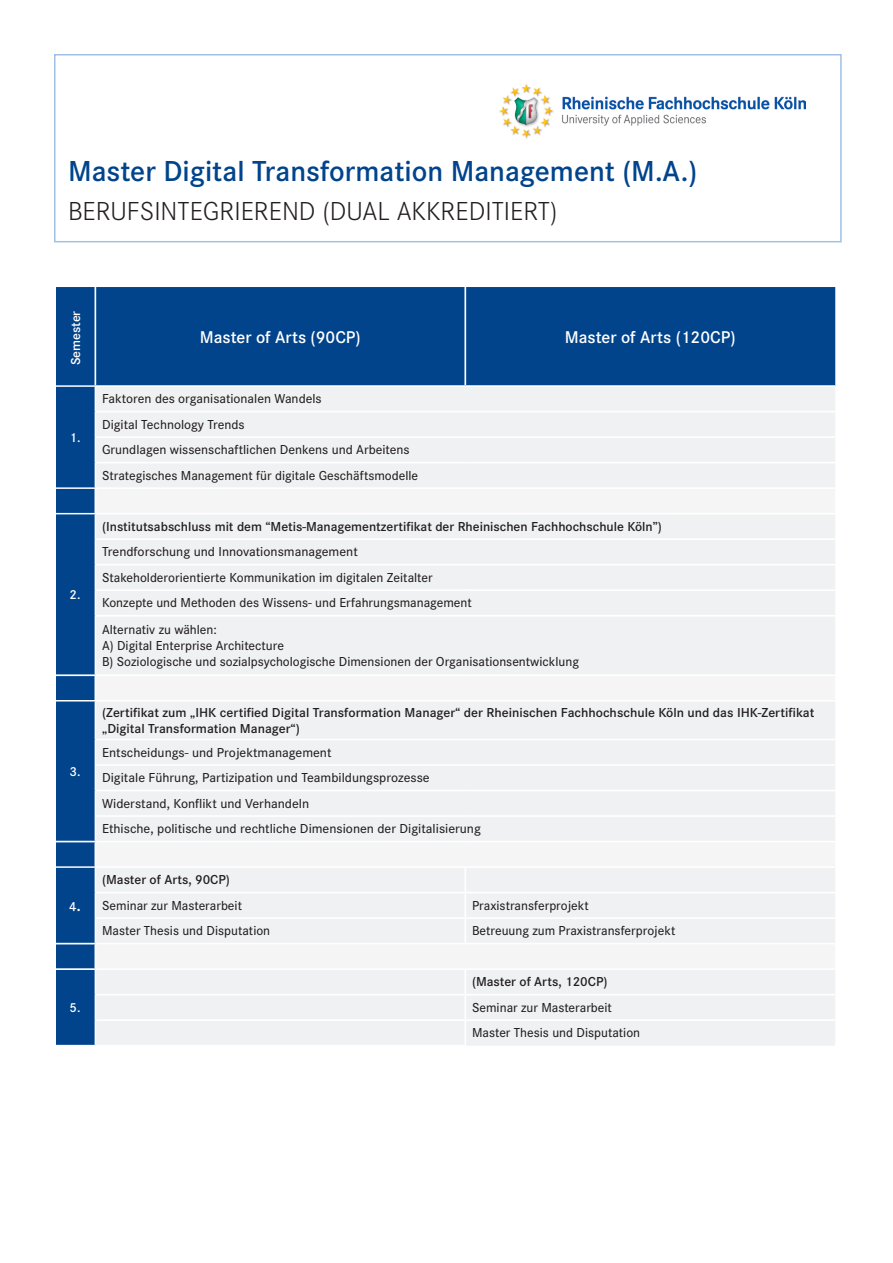
<style>
.page{position:relative;width:893px;height:1263px;background:#fff}
.page>*{position:absolute;margin:0;border:0;box-sizing:border-box;transform-origin:0 0}
.t1{font:600 30px "Corporate S";color:#01448c}
.t2{font:300 27px "Corporate S";color:#231f20}
.t3{font:600 17.7px "Corporate S";color:#fff}
.t4{font:500 13.5px "Corporate S";color:#231f20}
.t5{font:600 13.5px "Corporate S";color:#231f20}
.t6{font:600 13.5px "Corporate S";color:#fff}
.s1{font-size:17.7px}
</style>
<div class="page">
<div style="left:54px;top:54px;width:788px;height:188px;border:2px solid #9ec1e6"></div>
<img style="left:499px;top:84px;width:306px;height:55px">
<div style="left:56px;top:287px;width:779px;height:98px;background:#01448c"></div>
<div style="left:96px;top:387px;width:739px;height:659px;background:#f0f1f2"></div>
<div style="left:96px;top:489px;width:739px;height:479px;background:#f0f1f2"></div>
<hr style="left:95px;top:287px;width:1px;height:98px;background:#fff">
<hr style="left:464px;top:287px;width:2px;height:98px;background:#fff">
<hr style="left:96px;top:411px;width:369px;height:1px;background:#fff">
<hr style="left:465px;top:411px;width:370px;height:1px;background:#fff">
<hr style="left:96px;top:436px;width:369px;height:2px;background:#fff">
<hr style="left:465px;top:436px;width:370px;height:2px;background:#fff">
<hr style="left:96px;top:462px;width:369px;height:1px;background:#fff">
<hr style="left:465px;top:462px;width:370px;height:1px;background:#fff">
<hr style="left:96px;top:487px;width:369px;height:2px;background:#fff">
<hr style="left:465px;top:487px;width:370px;height:2px;background:#fff">
<hr style="left:96px;top:538px;width:369px;height:2px;background:#fff">
<hr style="left:465px;top:538px;width:370px;height:2px;background:#fff">
<hr style="left:96px;top:564px;width:369px;height:1px;background:#fff">
<hr style="left:465px;top:564px;width:370px;height:1px;background:#fff">
<hr style="left:96px;top:589px;width:369px;height:2px;background:#fff">
<hr style="left:465px;top:589px;width:370px;height:2px;background:#fff">
<hr style="left:96px;top:615px;width:369px;height:1px;background:#fff">
<hr style="left:465px;top:615px;width:370px;height:1px;background:#fff">
<hr style="left:95px;top:674px;width:370px;height:2px;background:#fff">
<hr style="left:465px;top:674px;width:370px;height:2px;background:#fff">
<hr style="left:96px;top:739px;width:369px;height:1px;background:#fff">
<hr style="left:465px;top:739px;width:370px;height:1px;background:#fff">
<hr style="left:96px;top:764px;width:369px;height:2px;background:#fff">
<hr style="left:465px;top:764px;width:370px;height:2px;background:#fff">
<hr style="left:96px;top:790px;width:369px;height:1px;background:#fff">
<hr style="left:465px;top:790px;width:370px;height:1px;background:#fff">
<hr style="left:96px;top:815px;width:369px;height:2px;background:#fff">
<hr style="left:465px;top:815px;width:370px;height:2px;background:#fff">
<hr style="left:95px;top:841px;width:370px;height:1px;background:#fff">
<hr style="left:465px;top:841px;width:370px;height:1px;background:#fff">
<hr style="left:464px;top:868px;width:2px;height:24px;background:#fff">
<hr style="left:464px;top:893px;width:2px;height:24px;background:#fff">
<hr style="left:464px;top:919px;width:2px;height:24px;background:#fff">
<hr style="left:95px;top:943px;width:370px;height:1px;background:#fff">
<hr style="left:465px;top:943px;width:370px;height:1px;background:#fff">
<hr style="left:96px;top:513px;width:369px;height:1px;background:#fff">
<hr style="left:465px;top:513px;width:370px;height:1px;background:#fff">
<hr style="left:96px;top:700px;width:369px;height:2px;background:#fff">
<hr style="left:465px;top:700px;width:370px;height:2px;background:#fff">
<hr style="left:96px;top:866px;width:369px;height:2px;background:#fff">
<hr style="left:465px;top:866px;width:370px;height:2px;background:#fff">
<hr style="left:465px;top:968px;width:370px;height:2px;background:#fff">
<hr style="left:465px;top:994px;width:370px;height:1px;background:#fff">
<hr style="left:96px;top:892px;width:369px;height:1px;background:#fff">
<hr style="left:465px;top:892px;width:370px;height:1px;background:#fff">
<hr style="left:96px;top:917px;width:369px;height:2px;background:#fff">
<hr style="left:465px;top:917px;width:370px;height:2px;background:#fff">
<hr style="left:465px;top:1019px;width:370px;height:2px;background:#fff">
<hr style="left:95px;top:968px;width:370px;height:2px;background:#fff">
<hr style="left:464px;top:970px;width:2px;height:24px;background:#fff">
<hr style="left:464px;top:995px;width:2px;height:24px;background:#fff">
<hr style="left:464px;top:1021px;width:2px;height:24px;background:#fff">
<hr style="left:96px;top:994px;width:369px;height:1px;background:#fff">
<hr style="left:96px;top:1019px;width:369px;height:2px;background:#fff">
<hr style="left:95px;top:1045px;width:371px;height:1px;background:#fff">
<svg style="left:56px;top:387px;width:40px;height:659px;background:#0a4b90"></svg>
<hr style="left:54px;top:487px;width:42px;height:2px;background:#fff">
<p class="t1" style="left:68px;top:150px;width:631px">Master Digital Transformation Management (M.A.)</p>
<p class="t2" style="left:68px;top:193px;width:491px">BERUFSINTEGRIEREND (DUAL AKKREDITIERT)</p>
<p class="t6" style="left:67px;top:365px;width:56px;rotate:-90deg">Semester</p>
<p class="t6" style="left:70px;top:428px;width:12px">1.</p>
<p class="t6" style="left:70px;top:585px;width:12px">2.</p>
<p class="t6" style="left:70px;top:762px;width:12px">3.</p>
<p class="t6" style="left:69px;top:898px;width:13px">4<span class="s1">.</span></p>
<p class="t6" style="left:70px;top:998px;width:12px">5.</p>
<p class="t3" style="left:200px;top:325px;width:163px">Master of Arts (90CP)</p>
<p class="t3" style="left:565px;top:325px;width:172px">Master of Arts (120CP)</p>
<p class="t4" style="left:102px;top:390px;width:221px">Faktoren des organisationalen Wandels</p>
<p class="t4" style="left:102px;top:416px;width:144px">Digital Technology Trends</p>
<p class="t4" style="left:102px;top:441px;width:309px">Grundlagen wissenschaftlichen Denkens und Arbeitens</p>
<p class="t4" style="left:102px;top:467px;width:318px">Strategisches Management für digitale Geschäftsmodelle</p>
<p class="t5" style="left:102px;top:517px;width:561px">(Institutsabschluss mit dem “Metis-Managementzertifikat der Rheinischen Fachhochschule Köln”)</p>
<p class="t4" style="left:102px;top:543px;width:257px">Trendforschung und Innovationsmanagement</p>
<p class="t4" style="left:102px;top:569px;width:332px">Stakeholderorientierte Kommunikation im digitalen Zeitalter</p>
<p class="t4" style="left:102px;top:594px;width:371px">Konzepte und Methoden des Wissens- und Erfahrungsmanagement</p>
<p class="t4" style="left:102px;top:620px;width:116px">Alternativ zu wählen:</p>
<p class="t4" style="left:102px;top:637px;width:183px">A) Digital Enterprise Architecture</p>
<p class="t4" style="left:102px;top:653px;width:478px">B) Soziologische und sozialpsychologische Dimensionen der Organisationsentwicklung</p>
<p class="t5" style="left:102px;top:703px;width:714px">(Zertifikat zum „IHK certified Digital Transformation Manager“ der Rheinischen Fachhochschule Köln und das IHK-Zertifikat</p>
<p class="t5" style="left:102px;top:719px;width:199px">„Digital Transformation Manager“)</p>
<p class="t4" style="left:102px;top:743px;width:231px">Entscheidungs- und Projektmanagement</p>
<p class="t4" style="left:102px;top:769px;width:329px">Digitale Führung, Partizipation und Teambildungsprozesse</p>
<p class="t4" style="left:102px;top:794px;width:209px">Widerstand, Konflikt und Verhandeln</p>
<p class="t4" style="left:102px;top:820px;width:380px">Ethische, politische und rechtliche Dimensionen der Digitalisierung</p>
<p class="t5" style="left:102px;top:871px;width:129px">(Master of Arts, 90CP)</p>
<p class="t4" style="left:102px;top:896px;width:141px">Seminar zur Masterarbeit</p>
<p class="t4" style="left:472px;top:896px;width:118px">Praxistransferprojekt</p>
<p class="t4" style="left:102px;top:922px;width:170px">Master Thesis und Disputation</p>
<p class="t4" style="left:472px;top:922px;width:205px">Betreuung zum Praxistransferprojekt</p>
<p class="t5" style="left:472px;top:973px;width:137px">(Master of Arts, 120CP)</p>
<p class="t4" style="left:472px;top:999px;width:141px">Seminar zur Masterarbeit</p>
<p class="t4" style="left:472px;top:1024px;width:170px">Master Thesis und Disputation</p>
</div>
